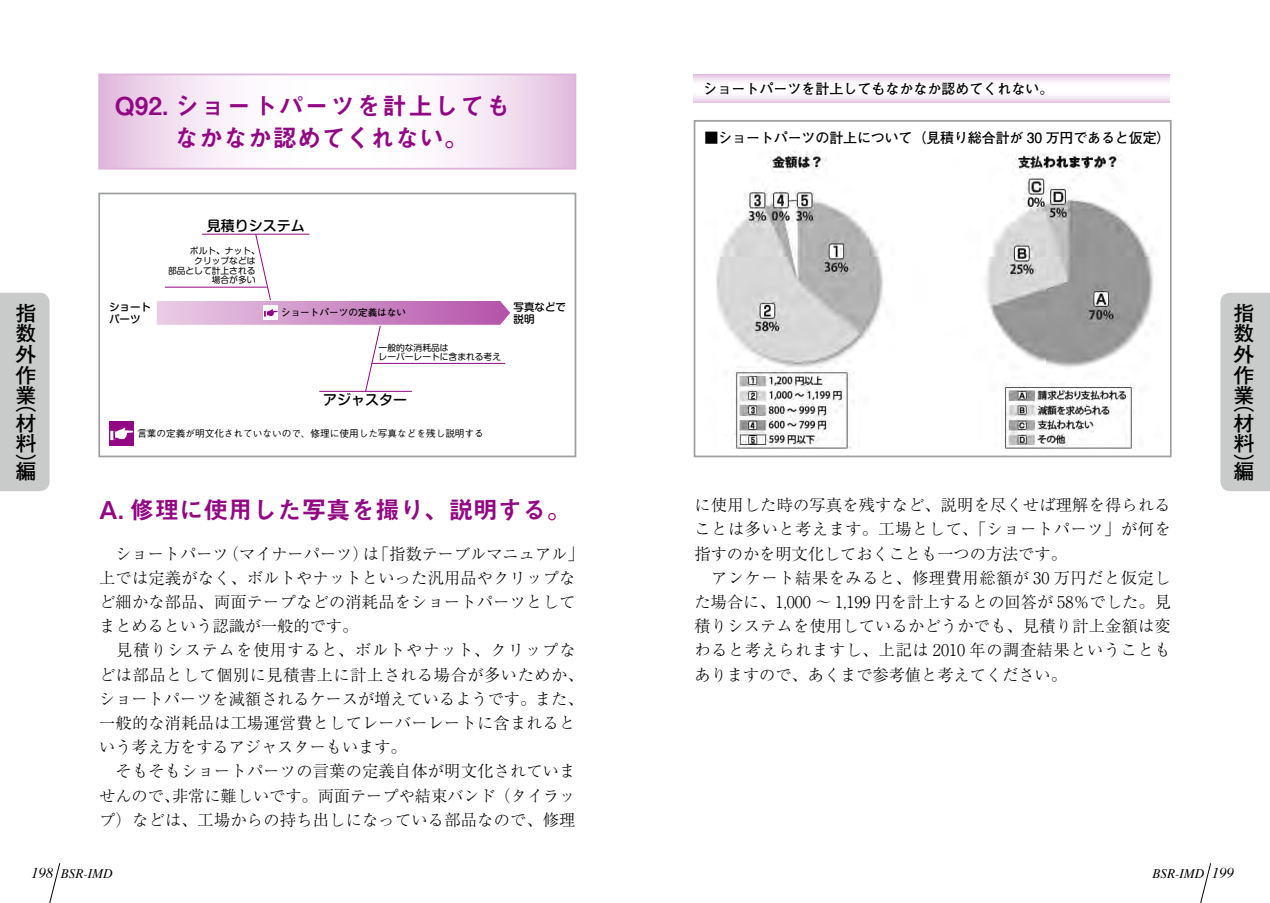
<style>
.page{position:relative;width:1270px;height:903px;background:#fff}
.page>*{position:absolute;margin:0;border:0;box-sizing:border-box;transform-origin:0 0}
.t1{font:24.5px/32.2px "Midashi Go Pro MB31";letter-spacing:.03em;color:#920783}
.t2{font:24.5px "Midashi Go Pro MB31";color:#920783}
.t3{font:700 20.65px/20.7px "Futo Go B101 Pro";color:#000}
.t4{font:300 16.1px/24.2px "Ryumin Pro";letter-spacing:.015em;color:#000}
.t5{font:700 14px "Futo Go B101 Pro";letter-spacing:-.01em;color:#000}
.t6{font:500 14px "Shin M Go Pro";color:#000}
.t7{font:italic 13.12px "Times";color:#000}
.t8{font:500 10.5px/12.2px "Shin M Go Pro";color:#000}
.t9{font:500 9.62px "Gothic BBB Pro";color:#000}
.t10{font:700 9.62px "Futo Go B101 Pro";color:#000}
.t11{font:8.75px/9.6px "Shin M Go Pro";color:#000}
.s1{font-size:14.88px}
</style>
<div class="page">
<svg style="left:49px;top:863px;width:11px;height:40px"></svg>
<div style="left:0;top:293px;width:50px;height:198px;background:#c9caca"></div>
<svg style="left:1200px;top:863px;width:11px;height:40px"></svg>
<div style="left:1220px;top:293px;width:50px;height:198px;background:#c9caca"></div>
<img style="left:716px;top:151px;width:438px;height:297px">
<div style="left:694px;top:120px;width:478px;height:337px;border:2px solid #9fa0a0"></div>
<div style="left:109px;top:421px;width:25px;height:25px;background:#920783"></div>
<svg style="left:110px;top:428px;width:24px;height:12px"></svg>
<svg style="left:157px;top:233px;width:353px;height:159px"></svg>
<div style="left:98px;top:193px;width:478px;height:264px;border:2px solid #9fa0a0"></div>
<svg style="left:694px;top:74px;width:476px;height:28px"></svg>
<svg style="left:101px;top:77px;width:472px;height:90px"></svg>
<div style="left:98px;top:74px;width:478px;height:96px;border:2px solid #deb4da"></div>
<p class="t3" style="left:16px;top:300px;width:22px;text-align:justify">指数外作</p>
<p class="t3" style="left:16px;top:384px;width:22px;line-height:24.2px">業（材</p>
<p class="t3" style="left:16px;top:429px;width:22px;line-height:24.2px">料）編</p>
<h1 class="t1" style="left:175px;top:86px;width:387px;text-indent:-60px">Q92. ショートパーツを計上しても　　なかなか認めてくれない。</h1>
<p class="t6" style="left:207px;top:214px;width:99px">見積りシステム</p>
<p class="t11" style="left:190px;top:245px;width:72px">ボルト、ナット、</p>
<p class="t11" style="left:194px;top:255px;width:63px">クリップなどは</p>
<p class="t11" style="left:168px;top:264px;width:89px">部品として計上される</p>
<p class="t11" style="left:212px;top:274px;width:45px">場合が多い</p>
<p class="t10" style="left:281px;top:305px;width:127px">ショートパーツの定義はない</p>
<p class="t8" style="left:109px;top:299px;width:44px">ショートパーツ</p>
<p class="t8" style="left:514px;top:299px;width:54px">写真などで説明</p>
<p class="t11" style="left:379px;top:341px;width:124px">一般的な消耗品は<br>レーバーレートに含まれる考え</p>
<p class="t6" style="left:323px;top:388px;width:85px">アジャスター</p>
<p class="t9" style="left:137px;top:426px;width:348px">言葉の定義が明文化されていないので、修理に使用した写真などを残し説明する</p>
<h1 class="t2" style="left:99px;top:490px;width:474px">A. 修理に使用した写真を撮り、説明する。</h1>
<p class="t4" style="left:99px;top:540px;width:486px">　ショートパーツ（マイナーパーツ）は「指数テーブルマニュアル」上では定義がなく、ボルトやナットといった汎用品やクリップなど細かな部品、両面テープなどの消耗品をショートパーツとしてまとめるという認識が一般的です。<br>　見積りシステムを使用すると、ボルトやナット、クリップなどは部品として個別に見積書上に計上される場合が多いためか、ショートパーツを減額されるケースが増えているようです。また、一般的な消耗品は工場運営費としてレーバーレートに含まれるという考え方をするアジャスターもいます。<br>　そもそもショートパーツの言葉の定義自体が明文化されていませんので、非常に難しいです。両面テープや結束バンド（タイラップ）などは、工場からの持ち出しになっている部品なので、修理</p>
<p class="t7" style="left:31px;top:862px;width:83px"><span class="s1">198</span> BSR-IMD</p>
<p class="t5" style="left:704px;top:77px;width:351px">ショートパーツを計上してもなかなか認めてくれない。</p>
<p class="t5" style="left:704px;top:127px;width:468px">■ショートパーツの計上について（見積り総合計が 30 万円であると仮定）</p>
<p class="t4" style="left:694px;top:492px;width:478px">に使用した時の写真を残すなど、説明を尽くせば理解を得られることは多いと考えます。工場として、「ショートパーツ」が何を指すのかを明文化しておくことも一つの方法です。<br>　アンケート結果をみると、修理費用総額が 30 万円だと仮定した場合に、1,000 ～ 1,199 円を計上するとの回答が 58％でした。見積りシステムを使用しているかどうかでも、見積り計上金額は変わると考えられますし、上記は 2010 年の調査結果ということもありますので、あくまで参考値と考えてください。</p>
<p class="t3" style="left:1233px;top:300px;width:22px;text-align:justify">指数外作</p>
<p class="t3" style="left:1233px;top:384px;width:22px;line-height:24.2px">業（材</p>
<p class="t3" style="left:1233px;top:429px;width:22px;line-height:24.2px">料）編</p>
<p class="t7" style="left:1152px;top:862px;width:83px">BSR-IMD <span class="s1">199</span></p>
</div>
